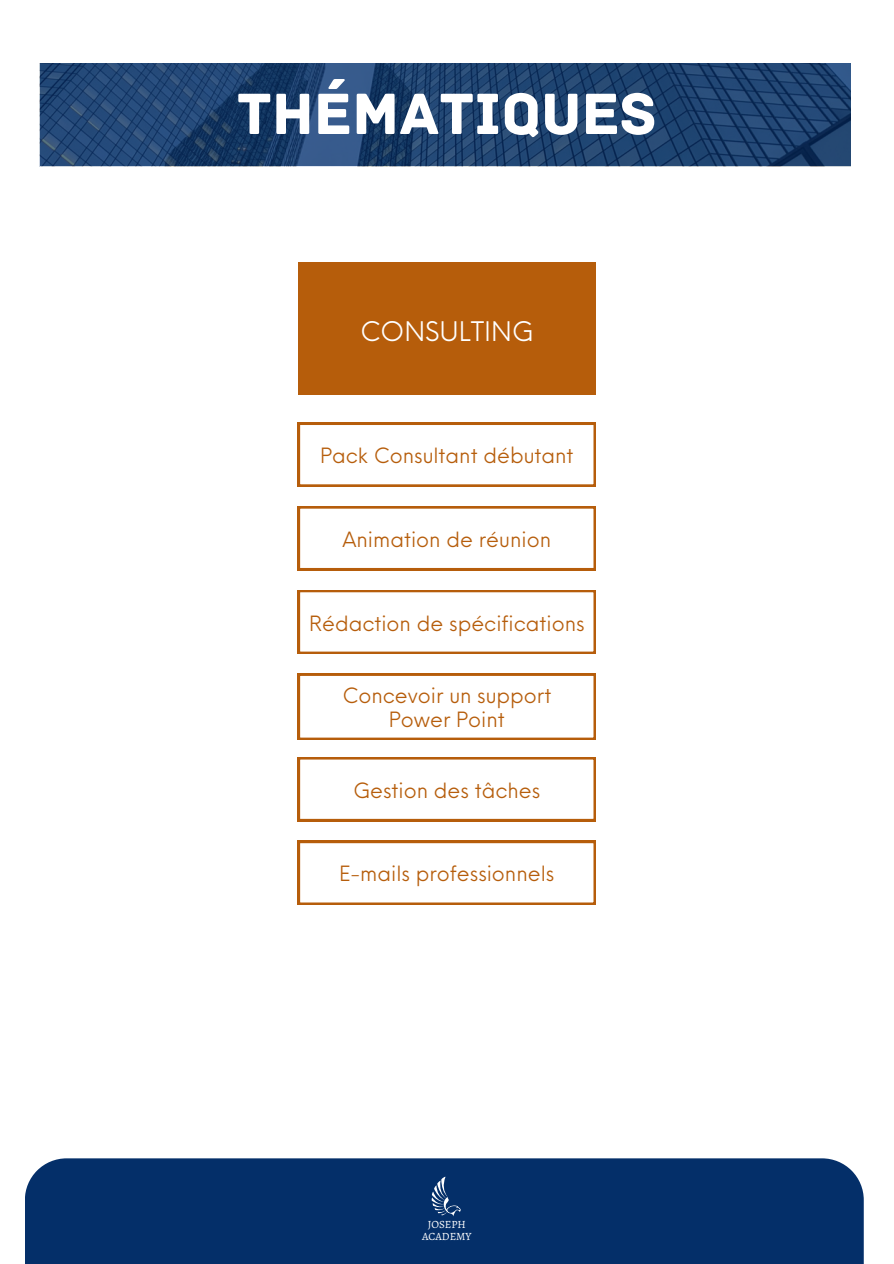
<style>
.page{position:relative;width:894px;height:1264px;background:#fff}
.page>*{position:absolute;margin:0;border:0;box-sizing:border-box;transform-origin:0 0}
.t1{font:61.2px "Archive";color:#fff}
.t2{font:26.4px "Neue Einstellung";color:#fff}
.t3{font:20.55px/23.7px "Neue Einstellung";color:#b65d0b;text-align:center}
.t4{font:11.1px/12px "Alegreya SC";color:#fff;text-align:center}
</style>
<div class="page">
<img style="left:40px;top:64px;width:810px;height:102px">
<div style="left:25px;top:1158px;width:838px;height:105px;background:#042f69"></div>
<svg style="left:431px;top:1176px;width:30px;height:40px"></svg>
<div style="left:298px;top:263px;width:297px;height:132px;background:#b65d0b"></div>
<svg style="left:298px;top:423px;width:297px;height:63px"></svg>
<svg style="left:298px;top:506px;width:297px;height:64px"></svg>
<svg style="left:298px;top:590px;width:297px;height:64px"></svg>
<svg style="left:298px;top:673px;width:297px;height:66px"></svg>
<svg style="left:298px;top:757px;width:297px;height:64px"></svg>
<svg style="left:298px;top:841px;width:297px;height:63px"></svg>
<h1 class="t1" style="left:237px;top:78px;width:421px">THÉMATIQUES</h1>
<p class="t2" style="left:360px;top:307px;width:175px">CONSULTING</p>
<p class="t3" style="left:320px;top:442px;width:255px">Pack Consultant débutant</p>
<p class="t3" style="left:342px;top:525px;width:210px">Animation de réunion</p>
<p class="t3" style="left:309px;top:609px;width:277px">Rédaction de spécifications</p>
<p class="t3" style="left:342px;top:681px;width:210px">Concevoir un support<br>Power Point</p>
<p class="t3" style="left:353px;top:776px;width:188px">Gestion des tâches</p>
<p class="t3" style="left:339px;top:860px;width:216px">E-mails professionnels</p>
<p class="t4" style="left:422px;top:1218px;width:51px">JOSEPH<br>ACADEMY</p>
</div>
